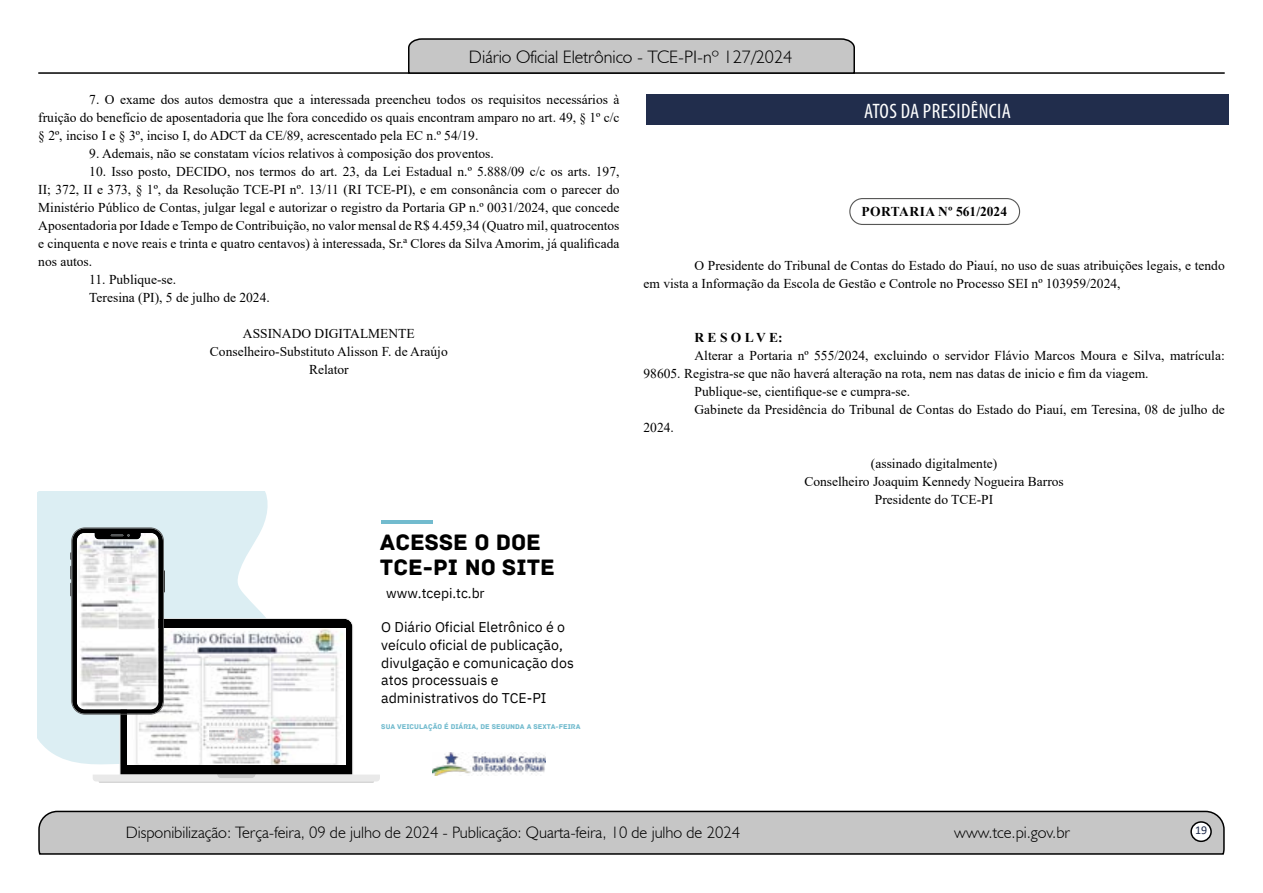
<style>
.page{position:relative;width:1263px;height:893px;background:#fff}
.page>*{position:absolute;margin:0;border:0;box-sizing:border-box;transform-origin:0 0}
.t1{font:23.4px/24.6px "Archive";color:#000}
.t2{font:condensed 21px "Myriad Pro";letter-spacing:.02em;color:#fff}
.t3{font:300 18px "Humanist 521 BT";color:#000}
.t4{font:300 16.5px "Humanist 521 BT";color:#000}
.t5{font:14.1px/17.9px "IBM Plex Sans";color:#000}
.t6{font:13.8px "IBM Plex Sans";color:#000}
.t7{font:13.5px/18px "Times New Roman";color:#000;text-align:justify}
.t8{font:700 13.5px "Times New Roman";color:#000}
.t9{font:12px "Calibri";color:#212d4c}
.t10{font:7.35px "Archive";color:#72bbce}
</style>
<div class="page">
<svg style="left:38px;top:810px;width:1187px;height:45px;background:#b9b9b9"></svg>
<div style="left:1191px;top:822px;width:20px;height:19px;background:#fff;border-radius:50%"></div>
<div style="left:1190px;top:821px;width:22px;height:21px;border:2px solid #000;border-radius:50%"></div>
<hr style="left:38px;top:72px;width:1187px;height:2px;background:#000">
<svg style="left:407px;top:38px;width:449px;height:36px;background:#b4b4b4"></svg>
<div style="left:38px;top:491px;width:230px;height:270px;background:#dceef3"></div>
<svg style="left:70px;top:527px;width:304px;height:256px"></svg>
<hr style="left:381px;top:520px;width:52px;height:3px;background:#72bbce">
<img style="left:433px;top:753px;width:112px;height:22px">
<img style="left:209px;top:728px;width:55px;height:14px">
<img style="left:108px;top:578px;width:19px;height:5px">
<div style="left:646px;top:94px;width:582px;height:31px;background:#212d4c"></div>
<div style="left:849px;top:198px;width:171px;height:27px;border:1px solid #575756;border-radius:13px"></div>
<h3 class="t3" style="left:469px;top:46px;width:325px">Diário Oficial Eletrônico - TCE-PI-nº 127/2024</h3>
<p class="t7" style="left:38px;top:90px;width:583px;text-indent:51px">7. O exame dos autos demostra que a interessada preencheu todos os requisitos necessários à fruição do benefício de aposentadoria que lhe fora concedido os quais encontram amparo no art. 49, § 1º c/c § 2º, inciso I e § 3º, inciso I, do ADCT da CE/89, acrescentado pela EC n.º 54/19.</p>
<p class="t7" style="left:89px;top:144px;width:406px">9. Ademais, não se constatam vícios relativos à composição dos proventos.</p>
<p class="t7" style="left:38px;top:162px;width:583px;text-indent:51px">10. Isso posto, DECIDO, nos termos do art. 23, da Lei Estadual n.º 5.888/09 c/c os arts. 197, II; 372, II e 373, § 1º, da Resolução TCE-PI nº. 13/11 (RI TCE-PI), e em consonância com o parecer do Ministério Público de Contas, julgar legal e autorizar o registro da Portaria GP n.º 0031/2024, que concede Aposentadoria por Idade e Tempo de Contribuição, no valor mensal de R$ 4.459,34 (Quatro mil, quatrocentos e cinquenta e nove reais e trinta e quatro centavos) à interessada, Sr.ª Clores da Silva Amorim, já qualificada nos autos.</p>
<p class="t7" style="left:89px;top:270px;width:182px">11. Publique-se.<br>Teresina (PI), 5 de julho de 2024.</p>
<p class="t7" style="left:210px;top:324px;width:239px;text-align:center">ASSINADO DIGITALMENTE<br>Conselheiro-Substituto Alisson F. de Araújo<br>Relator</p>
<h2 class="t2" style="left:864px;top:98px;width:148px">ATOS DA PRESIDÊNCIA</h2>
<p class="t8" style="left:861px;top:202px;width:147px">PORTARIA Nº 561/2024</p>
<p class="t7" style="left:643px;top:256px;width:583px;text-indent:51px">O Presidente do Tribunal de Contas do Estado do Piauí, no uso de suas atribuições legais, e tendo em vista a Informação da Escola de Gestão e Controle no Processo SEI nº 103959/2024,</p>
<p class="t8" style="left:694px;top:328px;width:90px">R E S O L V E:</p>
<p class="t7" style="left:694px;top:346px;width:532px">Alterar a Portaria nº 555/2024, excluindo o servidor Flávio Marcos Moura e Silva, matrícula:</p>
<p class="t7" style="left:643px;top:364px;width:507px">98605. Registra-se que não haverá alteração na rota, nem nas datas de inicio e fim da viagem.</p>
<p class="t7" style="left:694px;top:382px;width:217px">Publique-se, cientifique-se e cumpra-se.</p>
<p class="t7" style="left:694px;top:400px;width:532px">Gabinete da Presidência do Tribunal de Contas do Estado do Piauí, em Teresina, 08 de julho de</p>
<p class="t7" style="left:643px;top:418px;width:32px">2024.</p>
<p class="t7" style="left:804px;top:454px;width:261px;text-align:center">(assinado digitalmente)<br>Conselheiro Joaquim Kennedy Nogueira Barros<br>Presidente do TCE-PI</p>
<h1 class="t1" style="left:380px;top:531px;width:177px">ACESSE O DOE<br>TCE-PI NO SITE</h1>
<p class="t6" style="left:386px;top:583px;width:100px">www.tcepi.tc.br</p>
<p class="t5" style="left:381px;top:617px;width:194px">O Diário Oficial Eletrônico é o veículo oficial de publicação, divulgação e comunicação dos atos processuais e administrativos do TCE-PI</p>
<p class="t10" style="left:381px;top:722px;width:201px">SUA VEICULAÇÃO É DIÁRIA, DE SEGUNDA A SEXTA-FEIRA</p>
<p class="t4" style="left:126px;top:822px;width:616px">Disponibilização: Terça-feira, 09 de julho de 2024 - Publicação: Quarta-feira, 10 de julho de 2024</p>
<p class="t4" style="left:954px;top:822px;width:117px">www.tce.pi.gov.br</p>
<p class="t9" style="left:1195px;top:821px;width:14px">19</p>
</div>
